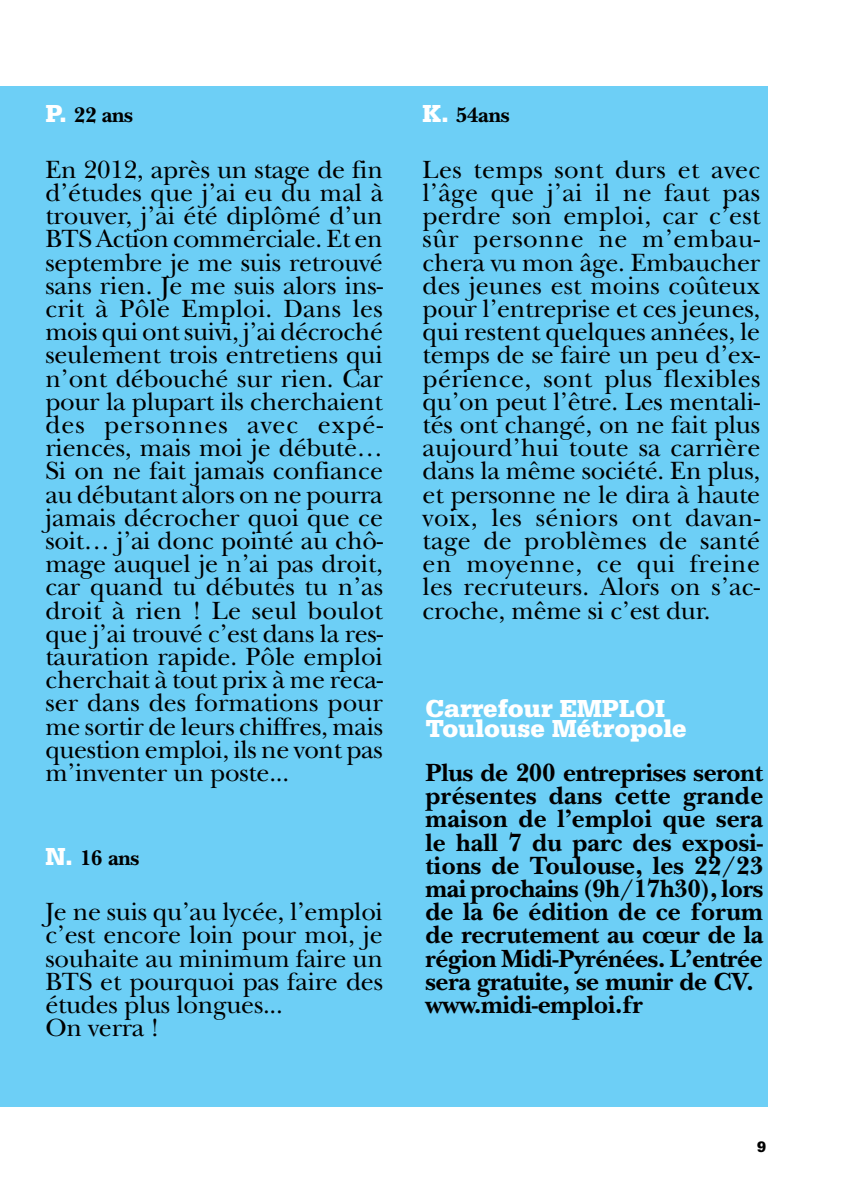
<style>
.page{position:relative;width:851px;height:1191px;background:#fff}
.page>*{position:absolute;margin:0;border:0;box-sizing:border-box;transform-origin:0 0}
.t1{font:26px/23.2px "New Baskerville LT";letter-spacing:-.01em;color:#000;text-align:justify}
.t2{font:700 26px/23.2px "New Baskerville LT";letter-spacing:-.01em;color:#000}
.t3{font:900 26px/20px "Serifa LT";color:#fff}
.t4{font:700 22px "New Baskerville LT";letter-spacing:-.01em;color:#000}
.t5{font:900 16px "Serifa LT";color:#000}
.s1{font-family:"Serifa LT";font-weight:900;font-size:26px;color:#fff}
</style>
<div class="page">
<div style="left:0;top:86px;width:767px;height:1021px;background:#6dcff6"></div>
<p class="t4" style="left:45px;top:102px;width:89px"><span class="s1">P.</span> 22 ans</p>
<p class="t1" style="left:45px;top:158px;width:339px">En 2012, après un stage de fin d’études que j’ai eu du mal à trouver, j’ai été diplômé d’un BTS Action commerciale. Et en septembre je me suis retrouvé sans rien. Je me suis alors ins&shy;crit à Pôle Emploi. Dans les mois qui ont suivi, j’ai décroché seulement trois entretiens qui n’ont débouché sur rien. Car pour la plupart ils cherchaient des personnes avec expé&shy;riences, mais moi je débute… Si on ne fait jamais confiance au débutant alors on ne pourra jamais décrocher quoi que ce soit… j’ai donc pointé au chô&shy;mage auquel je n’ai pas droit, car quand tu débutes tu n’as droit à rien ! Le seul boulot que j’ai trouvé c’est dans la res&shy;tauration rapide. Pôle emploi cherchait à tout prix à me reca&shy;ser dans des formations pour me sortir de leurs chiffres, mais question emploi, ils ne vont pas m’inventer un poste...</p>
<p class="t4" style="left:45px;top:844px;width:95px"><span class="s1">N.</span> 16 ans</p>
<p class="t1" style="left:45px;top:900px;width:339px;text-align:left">Je ne suis qu’au lycée, l’emploi c’est encore loin pour moi, je souhaite au minimum faire un<br>BTS et pourquoi pas faire des études plus longues...<br>On verra !</p>
<p class="t4" style="left:422px;top:102px;width:88px"><span class="s1">K.</span> 54ans</p>
<p class="t1" style="left:422px;top:158px;width:339px">Les temps sont durs et avec l’âge que j’ai il ne faut pas perdre son emploi, car c’est sûr personne ne m’embau&shy;chera vu mon âge. Embaucher des jeunes est moins coûteux pour l’entreprise et ces jeunes, qui restent quelques années, le temps de se faire un peu d’ex&shy;périence, sont plus flexibles qu’on peut l’être. Les mentali&shy;tés ont changé, on ne fait plus aujourd’hui toute sa carrière dans la même société. En plus, et personne ne le dira à haute voix, les séniors ont davan&shy;tage de problèmes de santé en moyenne, ce qui freine les recruteurs. Alors on s’ac&shy;croche, même si c’est dur.</p>
<p class="t3" style="left:425px;top:698px;width:262px">Carrefour EMPLOI<br>Toulouse Métropole</p>
<p class="t2" style="left:425px;top:761px;width:339px">Plus de 200 entreprises seront présentes dans cette grande maison de l’emploi que sera le hall 7 du parc des exposi&shy;tions de Toulouse, les 22/23 mai prochains (9h/17h30), lors de la 6e édition de ce forum de recrutement au cœur de la région Midi-Pyrénées. L’entrée sera gratuite, se munir de CV. www.midi-emploi.fr</p>
<p class="t5" style="left:757px;top:1137px;width:10px">9</p>
</div>
